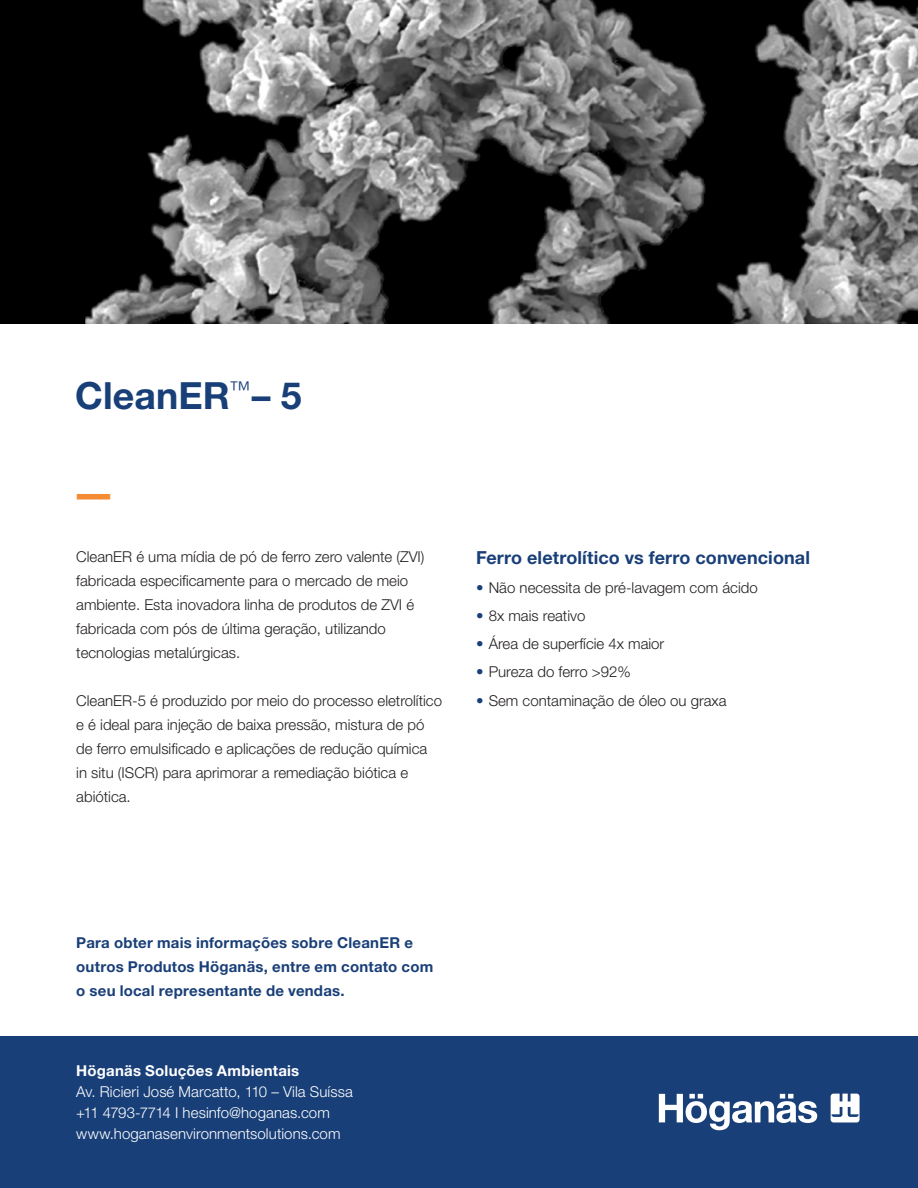
<style>
.page{position:relative;width:918px;height:1188px;background:#fff}
.page>*{position:absolute;margin:0;border:0;box-sizing:border-box;transform-origin:0 0}
.t1{font:700 45px "Helvetica Neue LT Pro";color:#f58b32}
.t2{font:700 37.5px "Helvetica Neue LT Pro";letter-spacing:.005em;color:#193f78}
.t3{font:700 18px "Helvetica Neue LT Std";letter-spacing:.005em;color:#193f78}
.t4{font:300 15px/24px "Helvetica Neue LT Std";color:#231f20}
.t5{font:700 15px/24px "Helvetica Neue LT Pro";letter-spacing:.015em;color:#193f78}
.t6{font:300 15px/21px "Helvetica Neue LT Std";letter-spacing:.005em;color:#fff}
.t7{font:700 15px "Helvetica Neue LT Std";letter-spacing:.015em;color:#fff}
.s1{color:#193f78}
</style>
<div class="page">
<div style="left:0;top:1036px;width:918px;height:152px;background:#193f78"></div>
<svg style="left:659px;top:1094px;width:158px;height:36px"></svg>
<svg style="left:831px;top:1094px;width:29px;height:28px"></svg>
<div style="left:0;top:0;width:918px;height:323px;background:#000001"></div>
<img style="left:86px;top:0;width:832px;height:323px">
<h2 class="t2" style="left:75px;top:373px;width:228px">CleanER<sup>™</sup>– 5</h2>
<h1 class="t1" style="left:71px;top:465px;width:47px">—</h1>
<p class="t4" style="left:76px;top:545px;width:350px">CleanER é uma mídia de pó de ferro zero valente (ZVI) fabricada especificamente para o mercado de meio ambiente. Esta inovadora linha de produtos de ZVI é fabricada com pós de última geração, utilizando tecnologias metalúrgicas.</p>
<p class="t4" style="left:76px;top:689px;width:367px">CleanER-5 é produzido por meio do processo eletrolítico e é ideal para injeção de baixa pressão, mistura de pó de ferro emulsificado e aplicações de redução química<br>in situ (ISCR) para aprimorar a remediação biótica e abiótica.</p>
<p class="t3" style="left:476px;top:547px;width:336px">Ferro eletrolítico vs ferro convencional</p>
<p class="t4" style="left:476px;top:575px;width:283px"><span class="s1">•</span> Não necessita de pré-lavagem com ácido</p>
<p class="t4" style="left:476px;top:603px;width:111px"><span class="s1">•</span> 8x mais reativo</p>
<p class="t4" style="left:476px;top:631px;width:190px"><span class="s1">•</span> Área de superfície 4x maior</p>
<p class="t4" style="left:476px;top:660px;width:156px"><span class="s1">•</span> Pureza do ferro &gt;92%</p>
<p class="t4" style="left:476px;top:688px;width:252px"><span class="s1">•</span> Sem contaminação de óleo ou graxa</p>
<p class="t5" style="left:76px;top:930px;width:358px">Para obter mais informações sobre CleanER e outros Produtos Höganäs, entre em contato com o seu local representante de vendas.</p>
<p class="t7" style="left:76px;top:1061px;width:225px">Höganäs Soluções Ambientais</p>
<p class="t6" style="left:76px;top:1081px;width:278px">Av. Ricieri José Marcatto, 110 – Vila Suíssa +11 4793-7714 I hesinfo@hoganas.com www.hoganasenvironmentsolutions.com</p>
</div>
